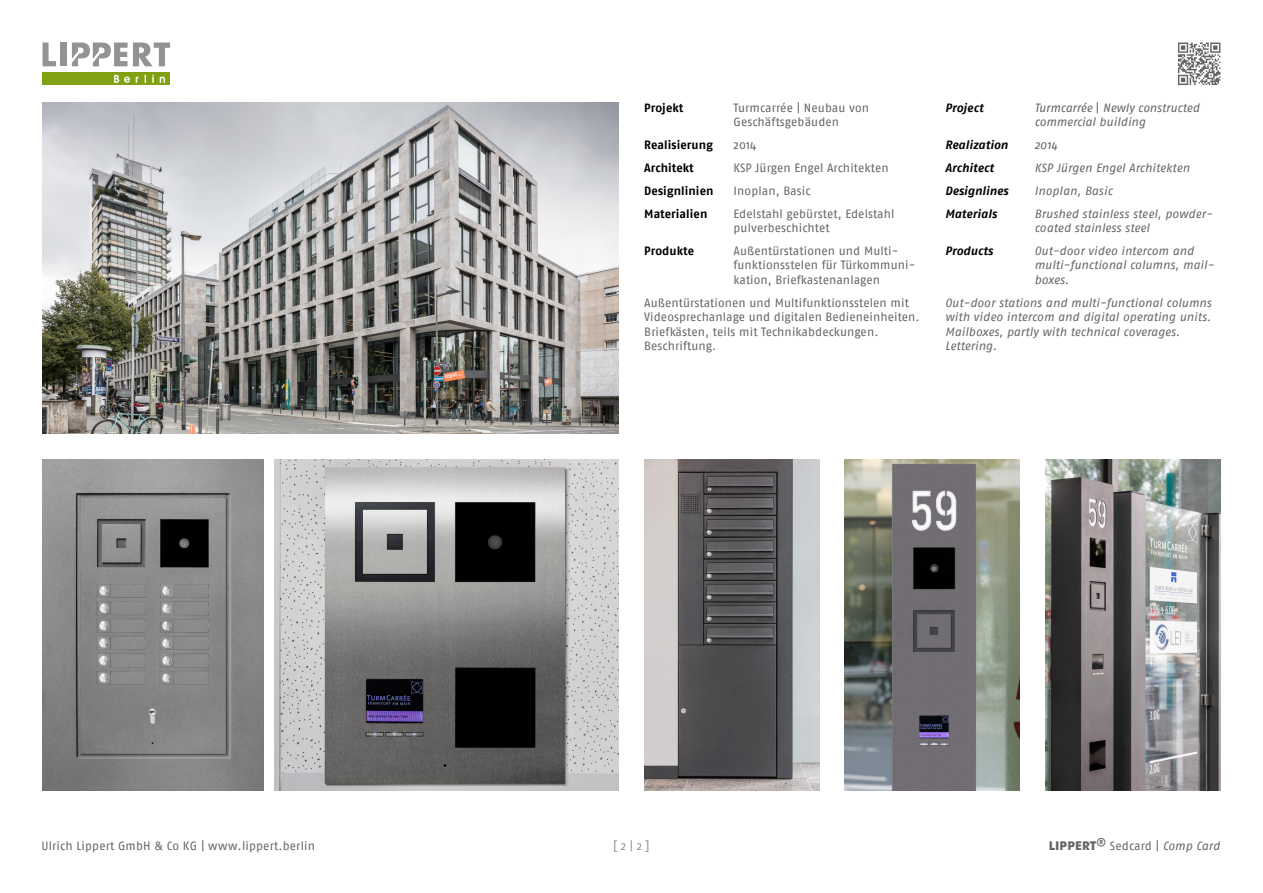
<style>
.page{position:relative;width:1263px;height:893px;background:#fff}
.page>*{position:absolute;margin:0;border:0;box-sizing:border-box;transform-origin:0 0}
.flies{font:12px/14.4px "Fago No";letter-spacing:.005em;color:#646567}
.Liste_de{font:12px/14.4px "Fago No";letter-spacing:.005em;color:#646567}
.Liste_eng{font:italic 12px/14.4px "Fago No";letter-spacing:.005em;color:#646567}
.flies_ilallic{font:italic 12px/14.4px "Fago No";letter-spacing:.01em;color:#646567}
.Liste_de-2{font:12px "Fago No Bold Tf";letter-spacing:.005em;color:#000}
.Liste_eng-2{font:italic 700 12px "Fago No";letter-spacing:.005em;color:#000}
.t1{font:12px "Fago No";color:#929395}
.s1{font-style:normal}
.s2{font-family:"Futura BT";font-weight:700}
.s3{font-style:italic}
</style>
<div class="page">
<svg style="left:1178px;top:43px;width:42px;height:42px"></svg>
<div style="left:43px;top:73px;width:127px;height:12px;background:#80a212"></div>
<svg style="left:114px;top:75px;width:16px;height:8px"></svg>
<svg style="left:136px;top:77px;width:2px;height:6px"></svg>
<svg style="left:152px;top:75px;width:2px;height:8px"></svg>
<svg style="left:160px;top:77px;width:5px;height:6px"></svg>
<svg style="left:43px;top:43px;width:13px;height:23px"></svg>
<div style="left:60px;top:43px;width:7px;height:23px;background:#929395"></div>
<svg style="left:72px;top:43px;width:98px;height:23px"></svg>
<img style="left:274px;top:459px;width:345px;height:332px">
<img style="left:845px;top:459px;width:175px;height:332px">
<img style="left:644px;top:459px;width:175px;height:332px">
<img style="left:1045px;top:459px;width:175px;height:332px">
<img style="left:43px;top:459px;width:221px;height:332px">
<img style="left:43px;top:102px;width:576px;height:332px">
<p class="Liste_de-2" style="left:644px;top:100px;width:41px">Projekt</p>
<p class="Liste_de" style="left:733px;top:100px;width:137px">Turmcarrée | Neubau von<br>Geschäftsgebäuden</p>
<p class="Liste_de-2" style="left:644px;top:138px;width:70px">Realisierung</p>
<p class="Liste_de" style="left:733px;top:137px;width:25px">2014</p>
<p class="Liste_de-2" style="left:644px;top:161px;width:51px">Architekt</p>
<p class="Liste_de" style="left:733px;top:160px;width:157px">KSP Jürgen Engel Architekten</p>
<p class="Liste_de-2" style="left:644px;top:184px;width:71px">Designlinien</p>
<p class="Liste_de" style="left:733px;top:183px;width:79px">Inoplan, Basic</p>
<p class="Liste_de-2" style="left:644px;top:206px;width:65px">Materialien</p>
<p class="Liste_de" style="left:733px;top:206px;width:163px">Edelstahl gebürstet, Edelstahl pulverbeschichtet</p>
<p class="Liste_de-2" style="left:644px;top:244px;width:51px">Produkte</p>
<p class="Liste_de" style="left:733px;top:243px;width:183px">Außentürstationen und Multi&shy;funktionsstelen für Türkommuni&shy;kation, Briefkastenanlagen</p>
<p class="flies" style="left:644px;top:295px;width:277px">Außentürstationen und Multifunktionsstelen mit<br>Videosprechanlage und digitalen Bedieneinheiten.</p>
<p class="flies" style="left:644px;top:324px;width:236px">Briefkästen, teils mit Technikabdeckungen.<br>Beschriftung.</p>
<p class="Liste_eng-2" style="left:945px;top:100px;width:40px">Project</p>
<p class="Liste_eng" style="left:1034px;top:100px;width:166px">Turmcarrée <span class="s1">|</span> Newly constructed commercial building</p>
<p class="Liste_eng-2" style="left:945px;top:138px;width:64px">Realization</p>
<p class="Liste_eng" style="left:1034px;top:137px;width:25px">2014</p>
<p class="Liste_eng-2" style="left:945px;top:161px;width:50px">Architect</p>
<p class="Liste_eng" style="left:1034px;top:160px;width:157px">KSP Jürgen Engel Architekten</p>
<p class="Liste_eng-2" style="left:945px;top:184px;width:65px">Designlines</p>
<p class="Liste_eng" style="left:1034px;top:183px;width:80px">Inoplan, Basic</p>
<p class="Liste_eng-2" style="left:945px;top:206px;width:53px">Materials</p>
<p class="Liste_eng" style="left:1034px;top:206px;width:179px">Brushed stainless steel, powder&shy;coated stainless steel</p>
<p class="Liste_eng-2" style="left:945px;top:244px;width:49px">Products</p>
<p class="Liste_eng" style="left:1034px;top:243px;width:181px">Out-door video intercom and multi-functional columns, mail&shy;boxes.</p>
<p class="flies_ilallic" style="left:945px;top:295px;width:268px">Out-door stations and multi-functional columns with video intercom and digital operating units.</p>
<p class="flies_ilallic" style="left:945px;top:324px;width:236px">Mailboxes, partly with technical coverages.<br>Lettering.</p>
<p class="flies" style="left:41px;top:839px;width:275px">Ulrich Lippert GmbH &amp; Co KG | www.lippert.berlin</p>
<p class="t1" style="left:613px;top:839px;width:38px">[ 2 | 2 ]</p>
<p class="flies" style="left:1049px;top:839px;width:173px"><span class="s2">LIPPERT</span>® Sedcard | <span class="s3">Comp Card</span></p>
</div>
